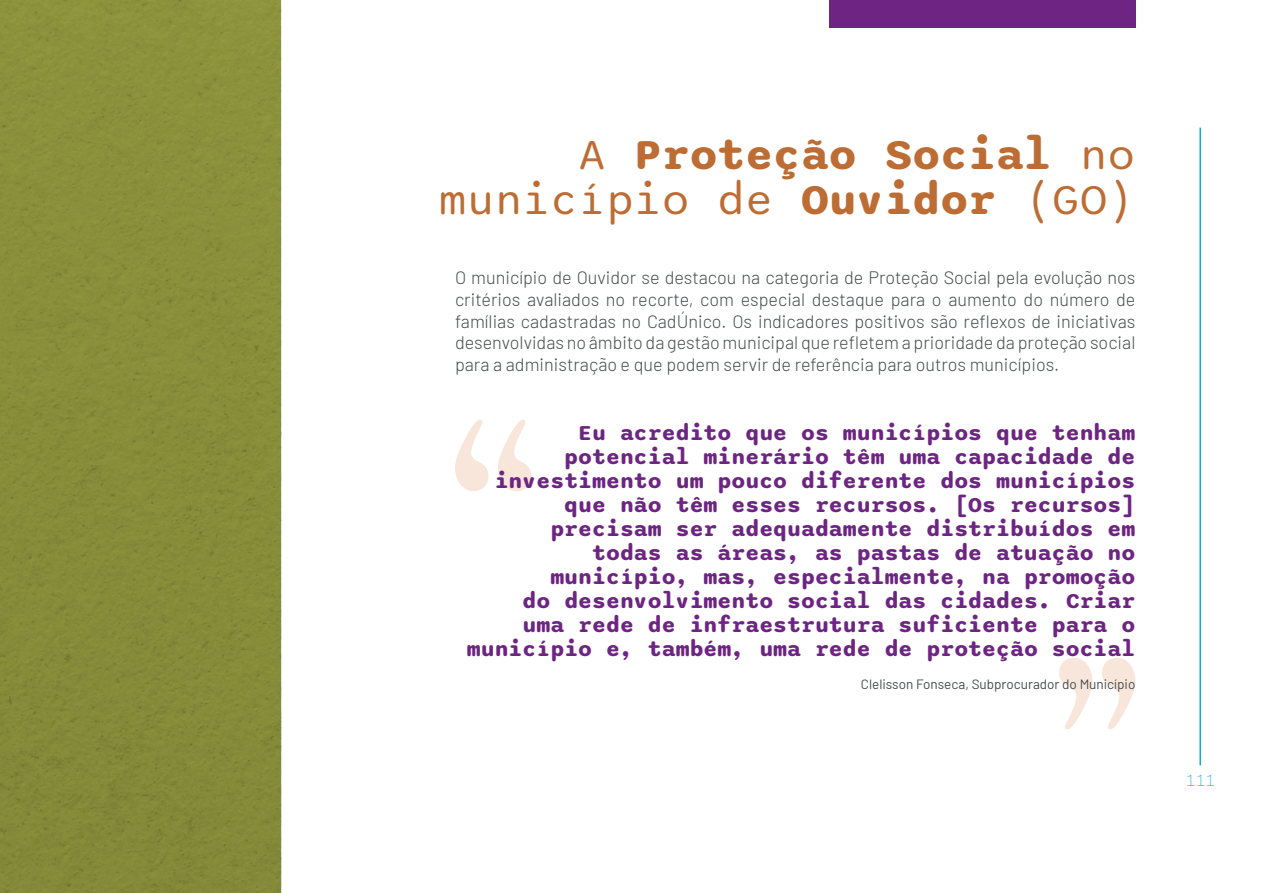
<style>
.page{position:relative;width:1263px;height:893px;background:#fff}
.page>*{position:absolute;margin:0;border:0;box-sizing:border-box;transform-origin:0 0}
.t1{font:200 45px "Sono";color:#bd6d33}
.t2{font:200 22.5px/24px "Sono";color:#6e2483;text-align:right}
.t3{font:300 18px/21.6px "Barlow";color:#474c4d;text-align:justify}
.t4{font:200 18px "Sono";color:#10add5}
.t5{font:13.5px "Barlow";color:#474c4d}
</style>
<div class="page">
<div style="left:0;top:0;width:281px;height:893px;background:#878d39"></div>
<hr style="left:1199px;top:128px;width:2px;height:637px;background:#10add5">
<svg style="left:498px;top:420px;width:33px;height:71px"></svg>
<svg style="left:455px;top:420px;width:33px;height:71px"></svg>
<svg style="left:1059px;top:658px;width:33px;height:71px"></svg>
<svg style="left:1102px;top:658px;width:33px;height:71px"></svg>
<div style="left:829px;top:0;width:306px;height:27px;background:#6e2483"></div>
<p class="t1" style="left:578px;top:125px;width:559px">A Proteção Social no</p>
<p class="t1" style="left:439px;top:170px;width:698px">município de Ouvidor (GO)</p>
<p class="t3" style="left:455px;top:266px;width:682px">O município de Ouvidor se destacou na categoria de Proteção Social pela evolução nos critérios avaliados no recorte, com especial destaque para o aumento do número de famílias cadastradas no CadÚnico. Os indicadores positivos são reflexos de iniciativas desenvolvidas no âmbito da gestão municipal que refletem a prioridade da proteção social para a administração e que podem servir de referência para outros municípios.</p>
<p class="t2" style="left:467px;top:420px;width:670px">Eu acredito que os municípios que tenham potencial minerário têm uma capacidade de investimento um pouco diferente dos municípios que não têm esses recursos. [Os recursos] precisam ser adequadamente distribuídos em<br>todas as áreas, as pastas de atuação no município, mas, especialmente, na promoção<br>do desenvolvimento social das cidades. Criar<br>uma rede de infraestrutura suficiente para o município e, também, uma rede de proteção social</p>
<p class="t5" style="left:861px;top:674px;width:276px">Clelisson Fonseca, Subprocurador do Município</p>
<p class="t4" style="left:1185px;top:769px;width:32px">111</p>
</div>
